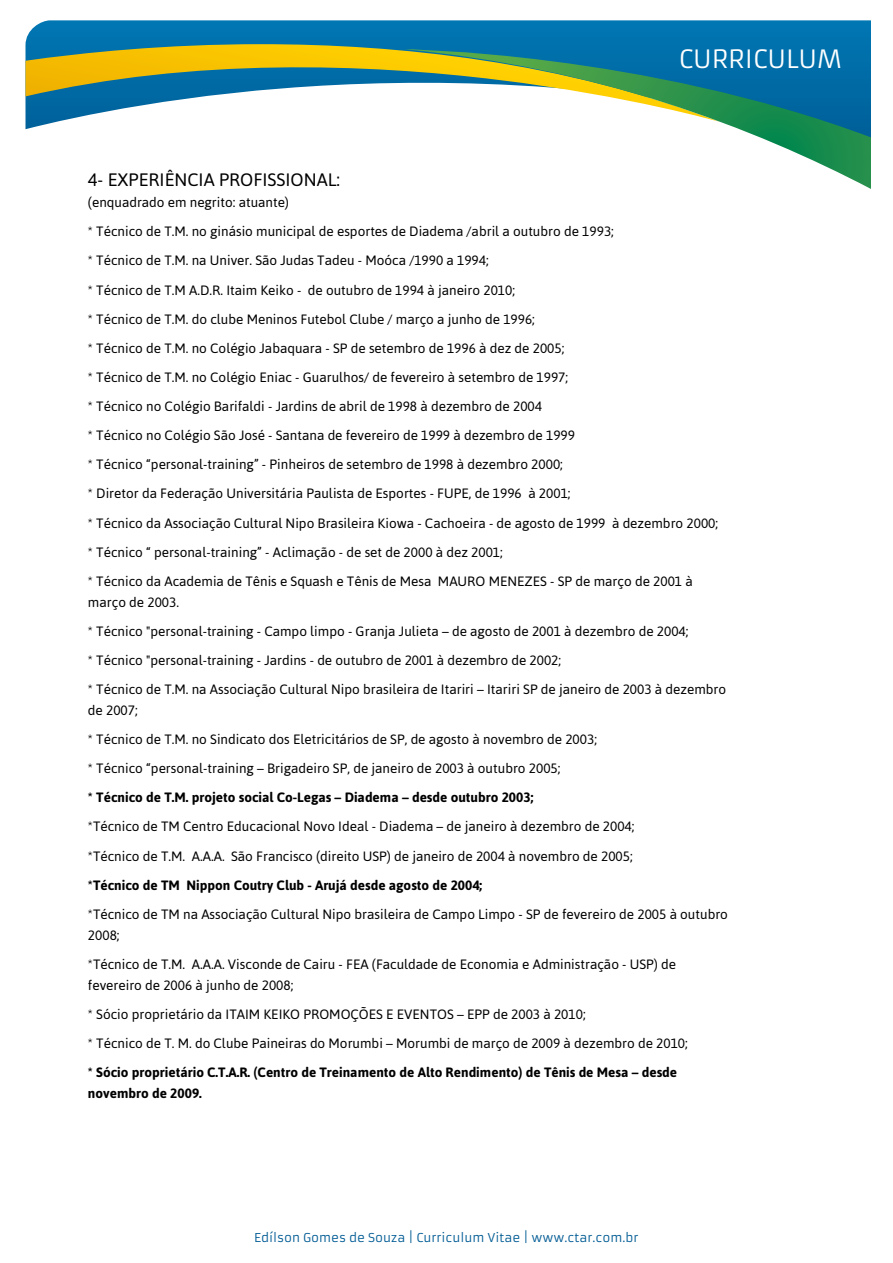
<style>
.page{position:relative;width:893px;height:1263px;background:#fff}
.page>*{position:absolute;margin:0;border:0;box-sizing:border-box;transform-origin:0 0}
.t1{font:24.75px "Armata";color:#fff}
.t2{font:18px "Asap";color:#000101}
.t3{font:13.5px/29.1px "Asap";color:#000101}
.t4{font:700 13.5px/20.9px "Asap";color:#000101}
.t5{font:12px "Armata";color:#005b94}
</style>
<div class="page">
<svg style="left:26px;top:20px;width:845px;height:109px"></svg>
<svg style="left:26px;top:20px;width:694px;height:102px"></svg>
<svg style="left:404px;top:49px;width:467px;height:140px"></svg>
<h1 class="t1" style="left:679px;top:44px;width:165px">CURRICULUM</h1>
<h2 class="t2" style="left:88px;top:170px;width:254px">4- EXPERIÊNCIA PROFISSIONAL:</h2>
<p class="t3" style="left:88px;top:188px;width:632px">(enquadrado em negrito: atuante)<br>* Técnico de T.M. no ginásio municipal de esportes de Diadema /abril a outubro de 1993;<br>* Técnico de T.M. na Univer. São Judas Tadeu - Moóca /1990 a 1994;<br>* Técnico de T.M A.D.R. Itaim Keiko - de outubro de 1994 à janeiro 2010;<br>* Técnico de T.M. do clube Meninos Futebol Clube / março a junho de 1996;<br>* Técnico de T.M. no Colégio Jabaquara - SP de setembro de 1996 à dez de 2005;<br>* Técnico de T.M. no Colégio Eniac - Guarulhos/ de fevereiro à setembro de 1997;<br>* Técnico no Colégio Barifaldi - Jardins de abril de 1998 à dezembro de 2004<br>* Técnico no Colégio São José - Santana de fevereiro de 1999 à dezembro de 1999<br>* Técnico “personal-training” - Pinheiros de setembro de 1998 à dezembro 2000;<br>* Diretor da Federação Universitária Paulista de Esportes - FUPE, de 1996 à 2001;<br>* Técnico da Associação Cultural Nipo Brasileira Kiowa - Cachoeira - de agosto de 1999 à dezembro 2000; * Técnico “ personal-training” - Aclimação - de set de 2000 à dez 2001;<br>* Técnico da Academia de Tênis e Squash e Tênis de Mesa MAURO MENEZES - SP de março de 2001 à</p>
<p class="t3" style="left:88px;top:587px;width:640px">março de 2003.<br>* Técnico "personal-training - Campo limpo - Granja Julieta – de agosto de 2001 à dezembro de 2004;<br>* Técnico "personal-training - Jardins - de outubro de 2001 à dezembro de 2002;<br>* Técnico de T.M. na Associação Cultural Nipo brasileira de Itariri – Itariri SP de janeiro de 2003 à dezembro</p>
<p class="t3" style="left:88px;top:695px;width:510px">de 2007;<br>* Técnico de T.M. no Sindicato dos Eletricitários de SP, de agosto à novembro de 2003; * Técnico “personal-training – Brigadeiro SP, de janeiro de 2003 à outubro 2005;</p>
<p class="t4" style="left:88px;top:787px;width:447px">* Técnico de T.M. projeto social Co-Legas – Diadema – desde outubro 2003;</p>
<p class="t3" style="left:88px;top:812px;width:548px">*Técnico de TM Centro Educacional Novo Ideal - Diadema – de janeiro à dezembro de 2004; *Técnico de T.M. A.A.A. São Francisco (direito USP) de janeiro de 2004 à novembro de 2005;</p>
<p class="t4" style="left:88px;top:874px;width:396px">*Técnico de TM Nippon Coutry Club - Arujá desde agosto de 2004;</p>
<p class="t3" style="left:88px;top:903px;width:641px;line-height:20.9px">*Técnico de TM na Associação Cultural Nipo brasileira de Campo Limpo - SP de fevereiro de 2005 à outubro<br>2008;</p>
<p class="t3" style="left:88px;top:953px;width:590px;line-height:20.9px">*Técnico de T.M. A.A.A. Visconde de Cairu - FEA (Faculdade de Economia e Administração - USP) de fevereiro de 2006 à junho de 2008;</p>
<p class="t3" style="left:88px;top:999px;width:601px">* Sócio proprietário da ITAIM KEIKO PROMOÇÕES E EVENTOS – EPP de 2003 à 2010;<br>* Técnico de T. M. do Clube Paineiras do Morumbi – Morumbi de março de 2009 à dezembro de 2010;</p>
<p class="t4" style="left:88px;top:1062px;width:591px">* Sócio proprietário C.T.A.R. (Centro de Treinamento de Alto Rendimento) de Tênis de Mesa – desde novembro de 2009.</p>
<p class="t5" style="left:254px;top:1230px;width:386px">Edílson Gomes de Souza | Curriculum Vitae | www.ctar.com.br</p>
</div>
